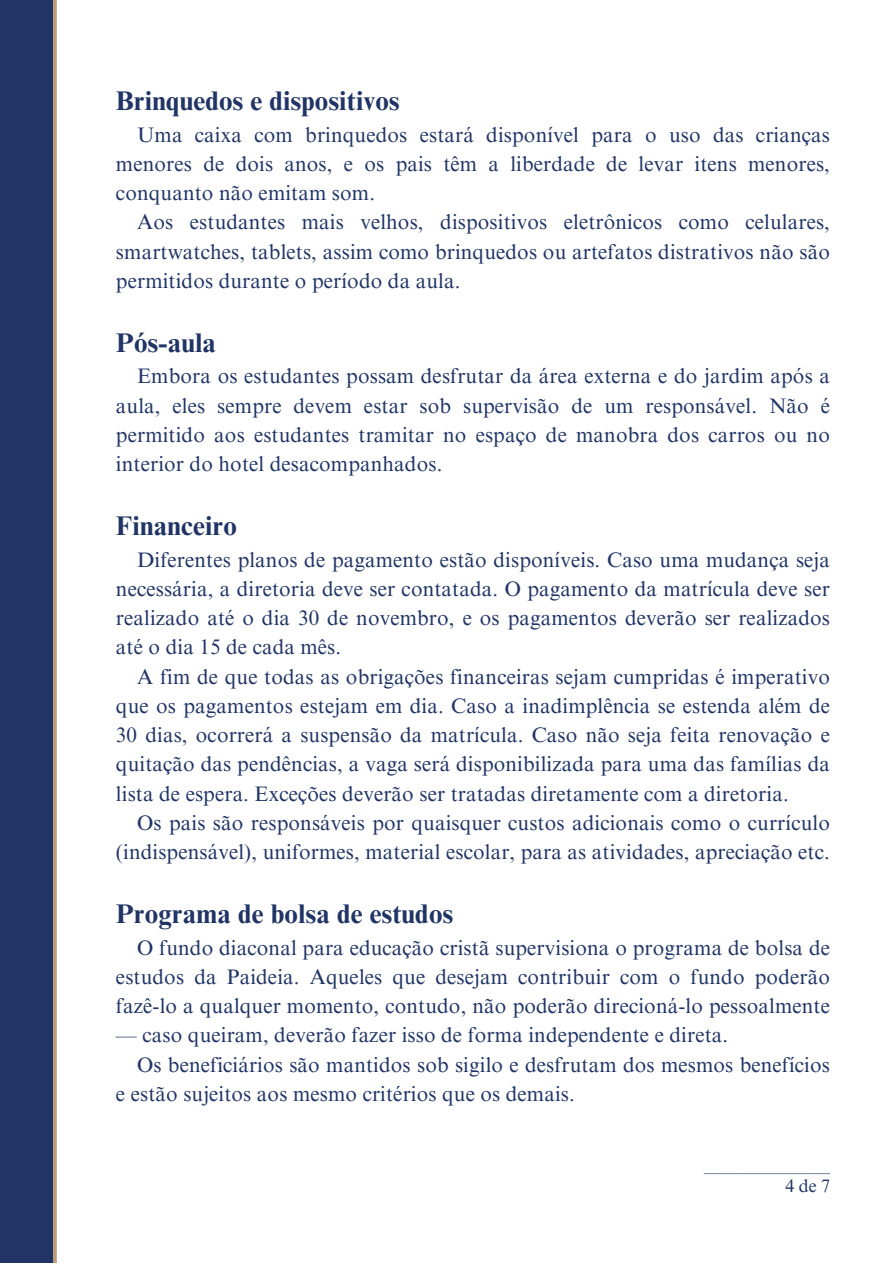
<style>
.page{position:relative;width:893px;height:1264px;background:#fff}
.page>*{position:absolute;margin:0;border:0;box-sizing:border-box;transform-origin:0 0}
.t1{font:700 27px "Times NRMT Pro";letter-spacing:.01em;color:#203465}
.t2{font:21px/29.2px "Times NRMT Pro";letter-spacing:.01em;color:#203465;text-align:justify}
.t3{font:18px "Times NRMT Pro";color:#203465}
.s1{color:#fff}
</style>
<div class="page">
<div style="left:0;top:0;width:892px;height:1262px;background:#203465"></div>
<div style="left:53px;top:0;width:839px;height:1262px;background:#fff"></div>
<p class="t1" style="left:116px;top:91px;width:285px">Brinquedos e dispositivos</p>
<p class="t2" style="left:116px;top:122px;width:715px"><span class="s1">—</span>Uma caixa com brinquedos estará disponível para o uso das crianças menores de dois anos, e os pais têm a liberdade de levar itens menores, conquanto não emitam som.</p>
<p class="t2" style="left:116px;top:210px;width:715px"><span class="s1">—</span>Aos estudantes mais velhos, dispositivos eletrônicos como celulares, smartwatches, tablets, assim como brinquedos ou artefatos distrativos não são permitidos durante o período da aula.</p>
<p class="t1" style="left:116px;top:332px;width:102px">Pós-aula</p>
<p class="t2" style="left:116px;top:364px;width:715px"><span class="s1">—</span>Embora os estudantes possam desfrutar da área externa e do jardim após a aula, eles sempre devem estar sob supervisão de um responsável. Não é permitido aos estudantes tramitar no espaço de manobra dos carros ou no interior do hotel desacompanhados.</p>
<p class="t1" style="left:116px;top:516px;width:122px">Financeiro</p>
<p class="t2" style="left:116px;top:547px;width:715px"><span class="s1">—</span>Diferentes planos de pagamento estão disponíveis. Caso uma mudança seja necessária, a diretoria deve ser contatada. O pagamento da matrícula deve ser realizado até o dia 30 de novembro, e os pagamentos deverão ser realizados até o dia 15 de cada mês.</p>
<p class="t2" style="left:116px;top:664px;width:715px"><span class="s1">—</span>A fim de que todas as obrigações financeiras sejam cumpridas é imperativo que os pagamentos estejam em dia. Caso a inadimplência se estenda além de 30 dias, ocorrerá a suspensão da matrícula. Caso não seja feita renovação e quitação das pendências, a vaga será disponibilizada para uma das famílias da lista de espera. Exceções deverão ser tratadas diretamente com a diretoria.</p>
<p class="t2" style="left:116px;top:810px;width:715px"><span class="s1">—</span>Os pais são responsáveis por quaisquer custos adicionais como o currículo (indispensável), uniformes, material escolar, para as atividades, apreciação etc.</p>
<p class="t1" style="left:116px;top:903px;width:338px">Programa de bolsa de estudos</p>
<p class="t2" style="left:116px;top:935px;width:715px"><span class="s1">—</span>O fundo diaconal para educação cristã supervisiona o programa de bolsa de estudos da Paideia. Aqueles que desejam contribuir com o fundo poderão fazê-lo a qualquer momento, contudo, não poderão direcioná-lo pessoalmente</p>
<p class="t2" style="left:116px;top:1023px;width:613px">— caso queiram, deverão fazer isso de forma independente e direta.</p>
<p class="t2" style="left:116px;top:1052px;width:715px"><span class="s1">—</span>Os beneficiários são mantidos sob sigilo e desfrutam dos mesmos benefícios e estão sujeitos aos mesmo critérios que os demais.</p>
<p class="t3" style="left:704px;top:1164px;width:127px">———————</p>
<p class="t3" style="left:785px;top:1179px;width:46px">4de7</p>
</div>
